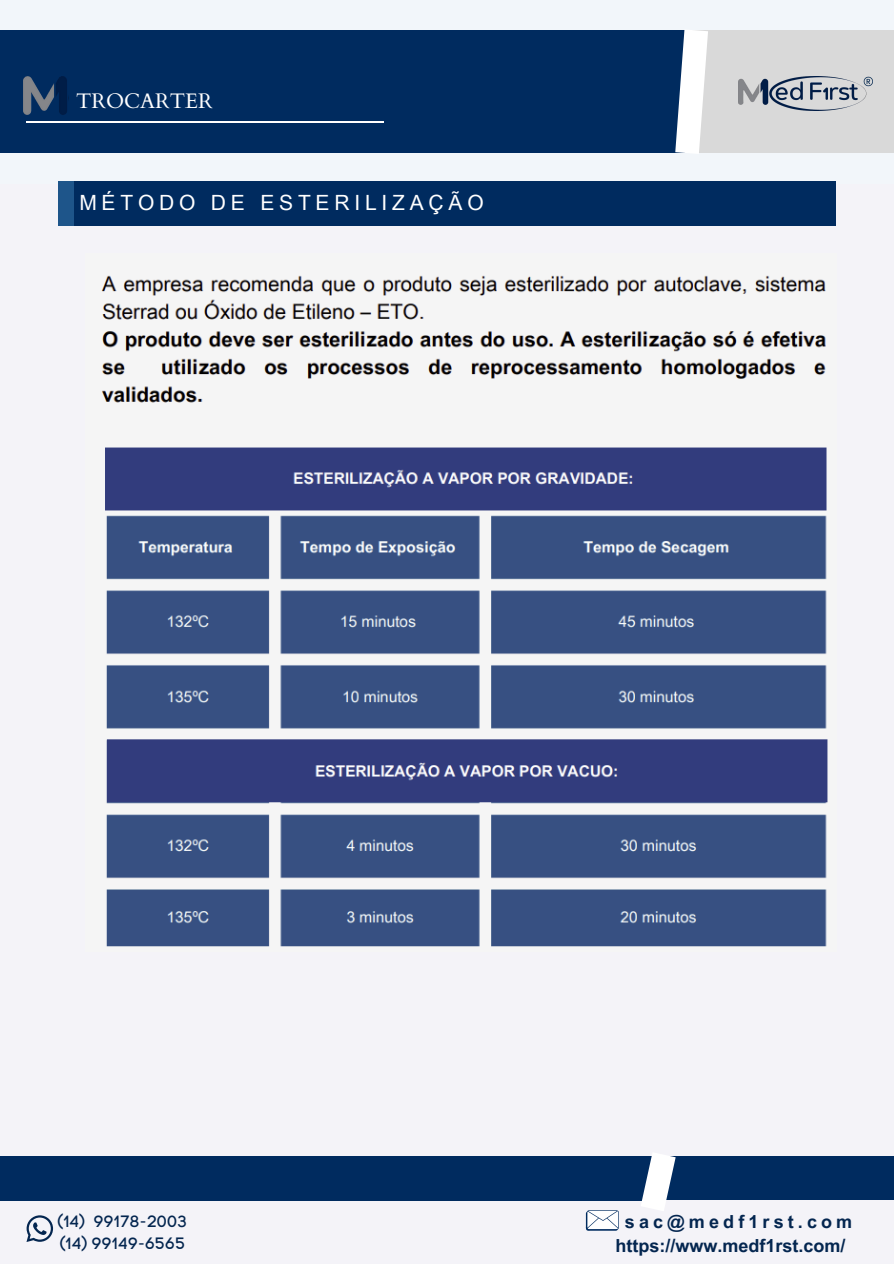
<style>
.page{position:relative;width:894px;height:1264px;background:#fff}
.page>*{position:absolute;margin:0;border:0;box-sizing:border-box;transform-origin:0 0}
.t1{font:21px "Arial Unicode MS";letter-spacing:.23em;color:#fff}
.t2{font:21px "Cardo";color:#fff}
.t3{font:700 18px "Arial Unicode MS";color:#042650}
.t4{font:700 18px "Arial Unicode MS";letter-spacing:.23em;color:#042650}
.t5{font:16.35px "Code Pro Normal LC";color:#042650}
</style>
<div class="page">
<div style="left:0;top:0;width:893px;height:1263px;background:#f4f3f8"></div>
<div style="left:0;top:30px;width:694px;height:123px;background:#002b5f"></div>
<div style="left:0;top:1156px;width:656px;height:45px;background:#002b5f"></div>
<div style="left:653px;top:1156px;width:240px;height:44px;background:#002b5f"></div>
<div style="left:685px;top:30px;width:208px;height:123px;background:#d9d9d9"></div>
<svg style="left:675px;top:30px;width:33px;height:123px"></svg>
<svg style="left:641px;top:1153px;width:35px;height:58px"></svg>
<svg style="left:26px;top:1215px;width:27px;height:26px"></svg>
<svg style="left:585px;top:1210px;width:33px;height:20px"></svg>
<img style="left:738px;top:76px;width:134px;height:34px">
<img style="left:23px;top:76px;width:44px;height:39px">
<hr style="left:26px;top:121px;width:357px;height:1px;background:#fff">
<div style="left:58px;top:181px;width:18px;height:44px;background:#1e558a"></div>
<div style="left:74px;top:181px;width:761px;height:44px;background:#002b5f"></div>
<img style="left:101px;top:275px;width:727px;height:672px">
<p class="t2" style="left:76px;top:87px;width:138px">TROCARTER</p>
<h1 class="t1" style="left:79px;top:188px;width:406px">MÉTODO DE ESTERILIZAÇÃO</h1>
<p class="t5" style="left:58px;top:1210px;width:131px">(14) 99178-2003</p>
<p class="t5" style="left:60px;top:1233px;width:127px">(14) 99149-6565</p>
<p class="t4" style="left:624px;top:1208px;width:229px">sac@medf1rst.com</p>
<p class="t3" style="left:615px;top:1232px;width:231px">https://www.medf1rst.com/</p>
</div>
